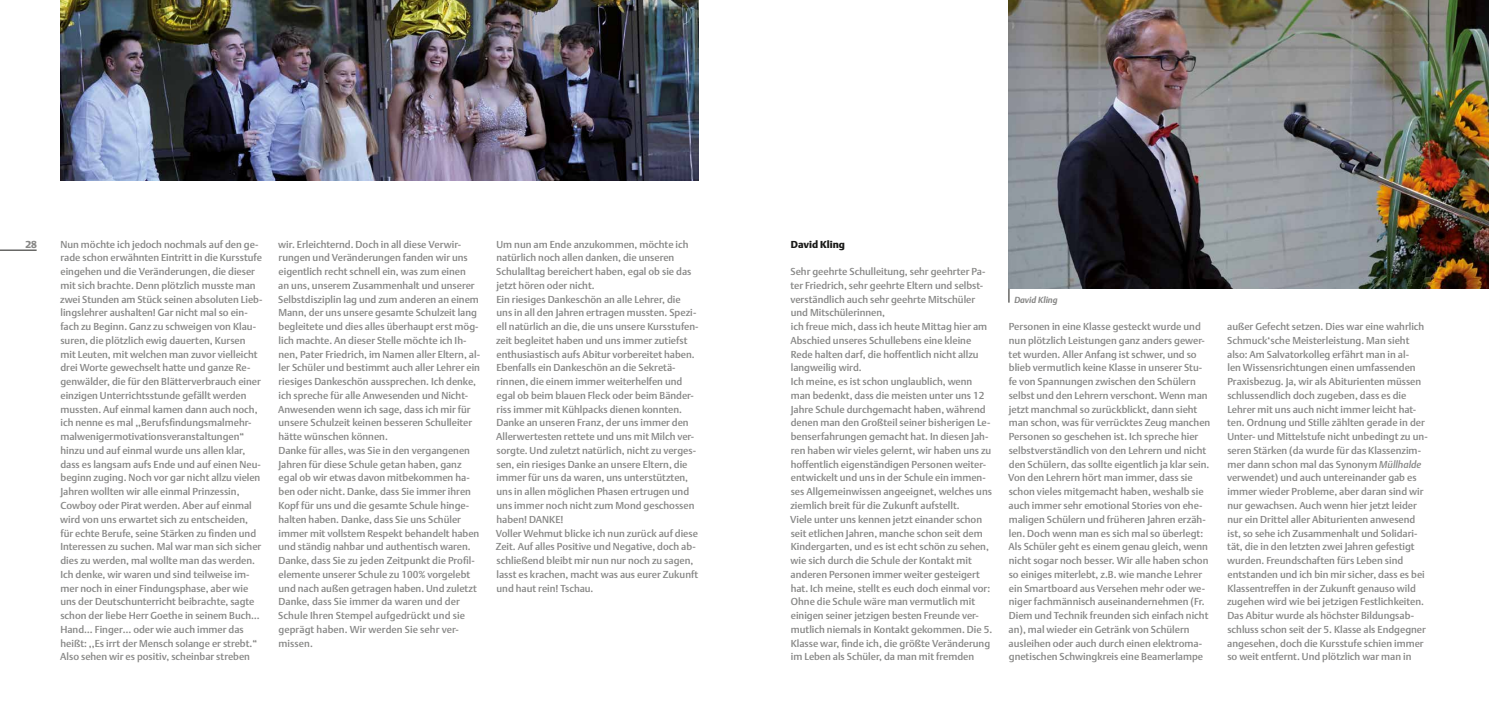
<style>
.page{position:relative;width:1489px;height:709px;background:#fff}
.page>*{position:absolute;margin:0;border:0;box-sizing:border-box;transform-origin:0 0}
.t1{font:10px/13.8px "DTL Argo T Medium";color:#878786}
.t2{font:10px "DTL Argo T Black";color:#1a1a18}
.t3{font:10px "DTL Argo T Black";color:#878786}
.t4{font:italic 700 8.75px "DTL Argo T";color:#878786}
.s1{font-style:italic}
</style>
<div class="page">
<hr style="left:0;top:250px;width:37px;height:1px;background:#1a1a18">
<img style="left:60px;top:0;width:638px;height:180px">
<img style="left:1008px;top:0;width:480px;height:289px">
<svg style="left:1008px;top:289px;width:1px;height:13px"></svg>
<p class="t3" style="left:25px;top:238px;width:13px">28</p>
<p class="t1" style="left:60px;top:237px;width:204px">Nun möchte ich jedoch nochmals auf den ge&shy;rade schon erwähnten Eintritt in die Kursstufe eingehen und die Veränderungen, die dieser mit sich brachte. Denn plötzlich musste man zwei Stunden am Stück seinen absoluten Lieb&shy;lingslehrer aushalten! Gar nicht mal so ein&shy;fach zu Beginn. Ganz zu schweigen von Klau&shy;suren, die plötzlich ewig dauerten, Kursen mit Leuten, mit welchen man zuvor vielleicht drei Worte gewechselt hatte und ganze Re&shy;genwälder, die für den Blätterverbrauch einer einzigen Unterrichtsstunde gefällt werden mussten. Auf einmal kamen dann auch noch, ich nenne es mal ,,Berufsfindungsmalmehr&shy;malwenigermotivationsveranstaltungen“ hinzu und auf einmal wurde uns allen klar, dass es langsam aufs Ende und auf einen Neu&shy;beginn zuging. Noch vor gar nicht allzu vielen Jahren wollten wir alle einmal Prinzessin, Cowboy oder Pirat werden. Aber auf einmal wird von uns erwartet sich zu entscheiden, für echte Berufe, seine Stärken zu finden und Interessen zu suchen. Mal war man sich sicher dies zu werden, mal wollte man das werden.<br>Ich denke, wir waren und sind teilweise im&shy;mer noch in einer Findungsphase, aber wie uns der Deutschunterricht beibrachte, sagte schon der liebe Herr Goethe in seinem Buch… Hand… Finger… oder wie auch immer das heißt: ,,Es irrt der Mensch solange er strebt.“ Also sehen wir es positiv, scheinbar streben</p>
<p class="t1" style="left:278px;top:237px;width:203px">wir. Erleichternd. Doch in all diese Verwir&shy;rungen und Veränderungen fanden wir uns eigentlich recht schnell ein, was zum einen<br>an uns, unserem Zusammenhalt und unserer Selbstdisziplin lag und zum anderen an einem Mann, der uns unsere gesamte Schulzeit lang begleitete und dies alles überhaupt erst mög&shy;lich machte. An dieser Stelle möchte ich Ih&shy;nen, Pater Friedrich, im Namen aller Eltern, al&shy;ler Schüler und bestimmt auch aller Lehrer ein riesiges Dankeschön aussprechen. Ich denke, ich spreche für alle Anwesenden und Nicht-Anwesenden wenn ich sage, dass ich mir für unsere Schulzeit keinen besseren Schulleiter hätte wünschen können.<br>Danke für alles, was Sie in den vergangenen Jahren für diese Schule getan haben, ganz egal ob wir etwas davon mitbekommen ha&shy;ben oder nicht. Danke, dass Sie immer ihren Kopf für uns und die gesamte Schule hinge&shy;halten haben. Danke, dass Sie uns Schüler immer mit vollstem Respekt behandelt haben und ständig nahbar und authentisch waren.<br>Danke, dass Sie zu jeden Zeitpunkt die Profil&shy;elemente unserer Schule zu 100% vorgelebt und nach außen getragen haben. Und zuletzt Danke, dass Sie immer da waren und der Schule Ihren Stempel aufgedrückt und sie geprägt haben. Wir werden Sie sehr ver&shy;missen.</p>
<p class="t1" style="left:495px;top:237px;width:204px">Um nun am Ende anzukommen, möchte ich natürlich noch allen danken, die unseren Schulalltag bereichert haben, egal ob sie das jetzt hören oder nicht.<br>Ein riesiges Dankeschön an alle Lehrer, die<br>uns in all den Jahren ertragen mussten. Spezi&shy;ell natürlich an die, die uns unsere Kursstufen&shy;zeit begleitet haben und uns immer zutiefst enthusiastisch aufs Abitur vorbereitet haben.<br>Ebenfalls ein Dankeschön an die Sekretä&shy;rinnen, die einem immer weiterhelfen und egal ob beim blauen Fleck oder beim Bänder&shy;riss immer mit Kühlpacks dienen konnten.<br>Danke an unseren Franz, der uns immer den Allerwertesten rettete und uns mit Milch ver&shy;sorgte. Und zuletzt natürlich, nicht zu verges&shy;sen, ein riesiges Danke an unsere Eltern, die immer für uns da waren, uns unterstützten, uns in allen möglichen Phasen ertrugen und uns immer noch nicht zum Mond geschossen haben! DANKE!<br>Voller Wehmut blicke ich nun zurück auf diese Zeit. Auf alles Positive und Negative, doch ab&shy;schließend bleibt mir nun nur noch zu sagen, lasst es krachen, macht was aus eurer Zukunft und haut rein! Tschau.</p>
<p class="t2" style="left:791px;top:238px;width:56px">David Kling</p>
<p class="t1" style="left:790px;top:265px;width:203px">Sehr geehrte Schulleitung, sehr geehrter Pa&shy;ter Friedrich, sehr geehrte Eltern und selbst&shy;verständlich auch sehr geehrte Mitschüler und Mitschülerinnen,<br>ich freue mich, dass ich heute Mittag hier am Abschied unseres Schullebens eine kleine Rede halten darf, die hoffentlich nicht allzu langweilig wird.<br>Ich meine, es ist schon unglaublich, wenn man bedenkt, dass die meisten unter uns 12<br>Jahre Schule durchgemacht haben, während denen man den Großteil seiner bisherigen Le&shy;benserfahrungen gemacht hat. In diesen Jah&shy;ren haben wir vieles gelernt, wir haben uns zu hoffentlich eigenständigen Personen weiter&shy;entwickelt und uns in der Schule ein immen&shy;ses Allgemeinwissen angeeignet, welches uns ziemlich breit für die Zukunft aufstellt.<br>Viele unter uns kennen jetzt einander schon seit etlichen Jahren, manche schon seit dem Kindergarten, und es ist echt schön zu sehen, wie sich durch die Schule der Kontakt mit anderen Personen immer weiter gesteigert hat. Ich meine, stellt es euch doch einmal vor:<br>Ohne die Schule wäre man vermutlich mit einigen seiner jetzigen besten Freunde ver&shy;mutlich niemals in Kontakt gekommen. Die 5.<br>Klasse war, finde ich, die größte Veränderung im Leben als Schüler, da man mit fremden</p>
<p class="t4" style="left:1014px;top:294px;width:45px">David Kling</p>
<p class="t1" style="left:1008px;top:320px;width:204px">Personen in eine Klasse gesteckt wurde und nun plötzlich Leistungen ganz anders gewer&shy;tet wurden. Aller Anfang ist schwer, und so blieb vermutlich keine Klasse in unserer Stu&shy;fe von Spannungen zwischen den Schülern selbst und den Lehrern verschont. Wenn man jetzt manchmal so zurückblickt, dann sieht man schon, was für verrücktes Zeug manchen Personen so geschehen ist. Ich spreche hier selbstverständlich von den Lehrern und nicht den Schülern, das sollte eigentlich ja klar sein.<br>Von den Lehrern hört man immer, dass sie schon vieles mitgemacht haben, weshalb sie auch immer sehr emotional Stories von ehe&shy;maligen Schülern und früheren Jahren erzäh&shy;len. Doch wenn man es sich mal so überlegt:<br>Als Schüler geht es einem genau gleich, wenn nicht sogar noch besser. Wir alle haben schon so einiges miterlebt, z.B. wie manche Lehrer ein Smartboard aus Versehen mehr oder we&shy;niger fachmännisch auseinandernehmen (Fr.<br>Diem und Technik freunden sich einfach nicht an), mal wieder ein Getränk von Schülern ausleihen oder auch durch einen elektroma&shy;gnetischen Schwingkreis eine Beamerlampe</p>
<p class="t1" style="left:1226px;top:320px;width:202px">außer Gefecht setzen. Dies war eine wahrlich Schmuck‘sche Meisterleistung. Man sieht also: Am Salvatorkolleg erfährt man in al-<br>len Wissensrichtungen einen umfassenden Praxisbezug. Ja, wir als Abiturienten müssen schlussendlich doch zugeben, dass es die Lehrer mit uns auch nicht immer leicht hat&shy;ten. Ordnung und Stille zählten gerade in der Unter- und Mittelstufe nicht unbedingt zu un&shy;seren Stärken (da wurde für das Klassenzim&shy;mer dann schon mal das Synonym <span class="s1">Müllhalde </span>verwendet) und auch untereinander gab es immer wieder Probleme, aber daran sind wir nur gewachsen. Auch wenn hier jetzt leider nur ein Drittel aller Abiturienten anwesend ist, so sehe ich Zusammenhalt und Solidari&shy;tät, die in den letzten zwei Jahren gefestigt wurden. Freundschaften fürs Leben sind entstanden und ich bin mir sicher, dass es bei Klassentreffen in der Zukunft genauso wild zugehen wird wie bei jetzigen Festlichkeiten.<br>Das Abitur wurde als höchster Bildungsab&shy;schluss schon seit der 5. Klasse als Endgegner angesehen, doch die Kursstufe schien immer so weit entfernt. Und plötzlich war man in</p>
</div>
